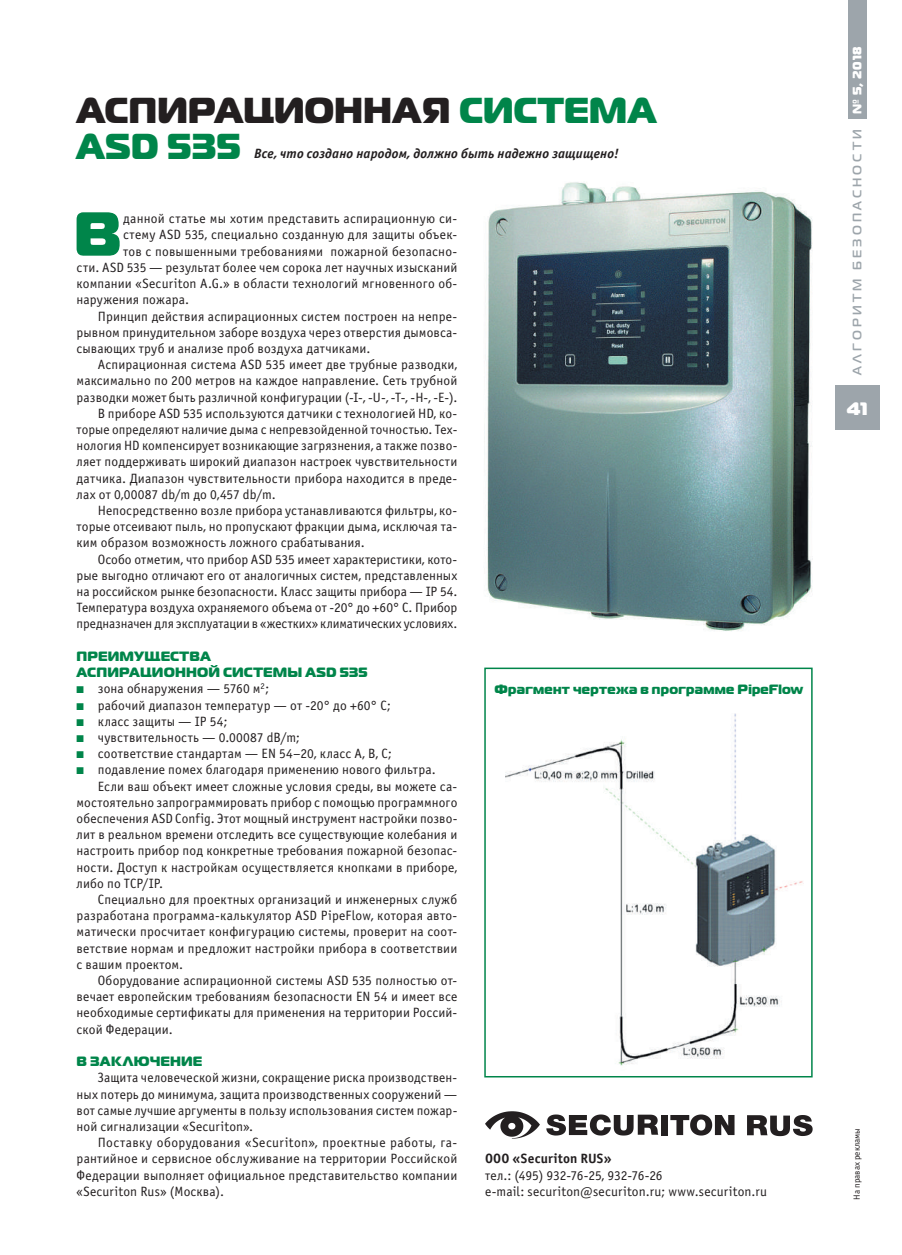
<style>
.page{position:relative;width:902px;height:1255px;background:#fff}
.page>*{position:absolute;margin:0;border:0;box-sizing:border-box;transform-origin:0 0}
.t1{font:61.95px "Magistral Black C";color:#00854a}
.t2{font:36px/36px "Magistral Black C";letter-spacing:-.005em;color:#231f20}
.t3{font:18px "Magistral Black C";color:#fff}
.t4{font:13.5px/16.2px "Officina Sans C";letter-spacing:.01em;color:#231f20;text-align:justify}
.t5{font:13.5px/16.2px "Magistral Black C";letter-spacing:.015em;color:#00854a}
.t6{font:italic 700 13.5px "Officina Sans C";letter-spacing:.005em;color:#231f20}
.t7{font:700 13.5px "Officina Sans C";letter-spacing:.01em;color:#231f20}
.t8{font:700 12.3px "Magistral C";letter-spacing:.255em;color:#9da5ab}
.t9{font:12.3px "Magistral Black C";color:#fff}
.t10{font:9px "Officina Sans C";color:#231f20}
.s1{color:#00854a}
</style>
<div class="page">
<div style="left:848px;top:0;width:18px;height:119px;background:#9da5ab"></div>
<div style="left:834px;top:385px;width:45px;height:45px;background:#9da5ab"></div>
<img style="left:484px;top:182px;width:329px;height:449px">
<img style="left:505px;top:713px;width:298px;height:353px">
<div style="left:484px;top:667px;width:328px;height:410px;border:2px solid #00854a"></div>
<svg style="left:546px;top:1114px;width:112px;height:21px"></svg>
<div style="left:661px;top:1114px;width:7px;height:20px;background:#231f20"></div>
<svg style="left:670px;top:1114px;width:64px;height:21px"></svg>
<svg style="left:485px;top:1111px;width:55px;height:27px"></svg>
<svg style="left:747px;top:1115px;width:65px;height:21px"></svg>
<h2 class="t2" style="left:77px;top:90px;width:581px">Асп ирационная <span class="s1">система<br>ASD 535</span></h2>
<p class="t6" style="left:254px;top:146px;width:366px">Все, что создано народом, должно быть надежно защищено!</p>
<h1 class="t1" style="left:73px;top:193px;width:49px">В</h1>
<p class="t4" style="left:123px;top:211px;width:336px">данной статье мы хотим представить аспирационную си-</p>
<p class="t4" style="left:123px;top:227px;width:336px">стему ASD 535, специально созданную для защиты объек-</p>
<p class="t4" style="left:123px;top:243px;width:336px">тов с повышенными требованиями пожарной безопасно-</p>
<p class="t4" style="left:77px;top:259px;width:382px">сти. ASD 535 — результат более чем сорока лет научных изысканий</p>
<p class="t4" style="left:77px;top:276px;width:382px">компании «Securiton A.G.» в области технологий мгновенного об-</p>
<p class="t4" style="left:77px;top:292px;width:114px">наружения пожара.</p>
<p class="t4" style="left:98px;top:308px;width:361px">Принцип действия аспирационных систем построен на непре-</p>
<p class="t4" style="left:77px;top:324px;width:382px">рывном принудительном заборе воздуха через отверстия дымовса-</p>
<p class="t4" style="left:77px;top:340px;width:295px">сывающих труб и анализе проб воздуха датчиками.</p>
<p class="t4" style="left:98px;top:357px;width:361px">Аспирационная система ASD 535 имеет две трубные разводки,</p>
<p class="t4" style="left:77px;top:373px;width:382px">максимально по 200 метров на каждое направление. Сеть трубной</p>
<p class="t4" style="left:77px;top:389px;width:382px">разводки может быть различной конфигурации (-I-, -U-, -T-, -H-, -E-).</p>
<p class="t4" style="left:98px;top:405px;width:361px">В приборе ASD 535 используются датчики с технологией HD, ко-</p>
<p class="t4" style="left:77px;top:421px;width:382px">торые определяют наличие дыма с непревзойденной точностью. Тех-</p>
<p class="t4" style="left:77px;top:438px;width:382px">нология HD компенсирует возникающие загрязнения, а также позво-</p>
<p class="t4" style="left:77px;top:454px;width:382px">ляет поддерживать широкий диапазон настроек чувствительности</p>
<p class="t4" style="left:77px;top:470px;width:382px">датчика. Диапазон чувствительности прибора находится в преде-</p>
<p class="t4" style="left:77px;top:486px;width:201px">лах от 0,00087 db/m до 0,457 db/m.</p>
<p class="t4" style="left:98px;top:502px;width:361px">Непосредственно возле прибора устанавливаются фильтры, ко-</p>
<p class="t4" style="left:77px;top:519px;width:382px">торые отсеивают пыль, но пропускают фракции дыма, исключая та-</p>
<p class="t4" style="left:77px;top:535px;width:290px">ким образом возможность ложного срабатывания.</p>
<p class="t4" style="left:98px;top:551px;width:361px">Особо отметим, что прибор ASD 535 имеет характеристики, кото-</p>
<p class="t4" style="left:77px;top:567px;width:382px">рые выгодно отличают его от аналогичных систем, представленных</p>
<p class="t4" style="left:77px;top:583px;width:382px">на российском рынке безопасности. Класс защиты прибора — IP 54.</p>
<p class="t4" style="left:77px;top:600px;width:382px">Температура воздуха охраняемого объема от -20° до +60° С. Прибор</p>
<p class="t4" style="left:77px;top:616px;width:382px">предназначен для эксплуатации в «жестких» климатических условиях.</p>
<p class="t5" style="left:77px;top:647px;width:292px">Преимущества<br>аспирационной системы ASD 535</p>
<p class="t4" style="left:77px;top:681px;width:194px"><span class="s1">■</span> зона обнаружения — 5760 м<sup>2</sup>;</p>
<p class="t4" style="left:77px;top:697px;width:316px"><span class="s1">■</span> рабочий диапазон температур — от -20° до +60° C;</p>
<p class="t4" style="left:77px;top:713px;width:153px"><span class="s1">■</span> класс защиты — IP 54;</p>
<p class="t4" style="left:77px;top:729px;width:225px"><span class="s1">■</span> чувствительность — 0.00087 dB/m;</p>
<p class="t4" style="left:77px;top:745px;width:317px"><span class="s1">■</span> соответствие стандартам — EN 54–20, класс A, B, C;</p>
<p class="t4" style="left:77px;top:762px;width:360px"><span class="s1">■</span> подавление помех благодаря применению нового фильтра.</p>
<p class="t4" style="left:98px;top:778px;width:361px">Если ваш объект имеет сложные условия среды, вы можете са-</p>
<p class="t4" style="left:77px;top:794px;width:382px">мостоятельно запрограммировать прибор с помощью программного</p>
<p class="t4" style="left:77px;top:810px;width:382px">обеспечения ASD Config. Этот мощный инструмент настройки позво-</p>
<p class="t4" style="left:77px;top:826px;width:382px">лит в реальном времени отследить все существующие колебания и</p>
<p class="t4" style="left:77px;top:843px;width:382px">настроить прибор под конкретные требования пожарной безопас-</p>
<p class="t4" style="left:77px;top:859px;width:382px">ности. Доступ к настройкам осуществляется кнопками в приборе,</p>
<p class="t4" style="left:77px;top:875px;width:88px">либо по TCP/IP.</p>
<p class="t4" style="left:98px;top:891px;width:361px">Специально для проектных организаций и инженерных служб</p>
<p class="t4" style="left:77px;top:907px;width:382px">разработана программа-калькулятор ASD PipeFlow, которая авто-</p>
<p class="t4" style="left:77px;top:924px;width:382px">матически просчитает конфигурацию системы, проверит на соот-</p>
<p class="t4" style="left:77px;top:940px;width:382px">ветствие нормам и предложит настройки прибора в соответствии</p>
<p class="t4" style="left:77px;top:956px;width:108px">с вашим проектом.</p>
<p class="t4" style="left:98px;top:972px;width:361px">Оборудование аспирационной системы ASD 535 полностью от-</p>
<p class="t4" style="left:77px;top:988px;width:382px">вечает европейским требованиям безопасности EN 54 и имеет все</p>
<p class="t4" style="left:77px;top:1005px;width:382px">необходимые сертификаты для применения на территории Россий-</p>
<p class="t4" style="left:77px;top:1021px;width:98px">ской Федерации.</p>
<p class="t5" style="left:77px;top:1052px;width:127px">В заключение</p>
<p class="t4" style="left:77px;top:1069px;width:382px;text-indent:21px">Защита человеческой жизни, сокращение риска производствен&shy;ных потерь до минимума, защита производственных сооружений — вот самые лучшие аргументы в пользу использования систем пожар&shy;ной сигнализации «Securiton».</p>
<p class="t4" style="left:77px;top:1134px;width:382px;text-indent:21px">Поставку оборудования «Securiton», проектные работы, га&shy;рантийное и сервисное обслуживание на территории Российской Федерации выполняет официальное представительство компании «Securiton Rus» (Москва).</p>
<p class="t5" style="left:494px;top:680px;width:310px">Фрагмент чертежа в программе PipeFlow</p>
<p class="t7" style="left:485px;top:1151px;width:128px">ООО «Securiton RUS»</p>
<p class="t4" style="left:485px;top:1167px;width:283px">тел.: (495) 932-76-25, 932-76-26<br>e-mail: securiton@securiton.ru; www.securiton.ru</p>
<p class="t9" style="left:849px;top:114px;width:68px;rotate:-90deg">№ 5, 2018</p>
<p class="t8" style="left:849px;top:375px;width:248px;rotate:-90deg">Алгоритм безопасности</p>
<h3 class="t3" style="left:846px;top:397px;width:23px">41</h3>
<p class="t10" style="left:851px;top:1199px;width:73px;rotate:-90deg">На правах рекламы</p>
</div>
